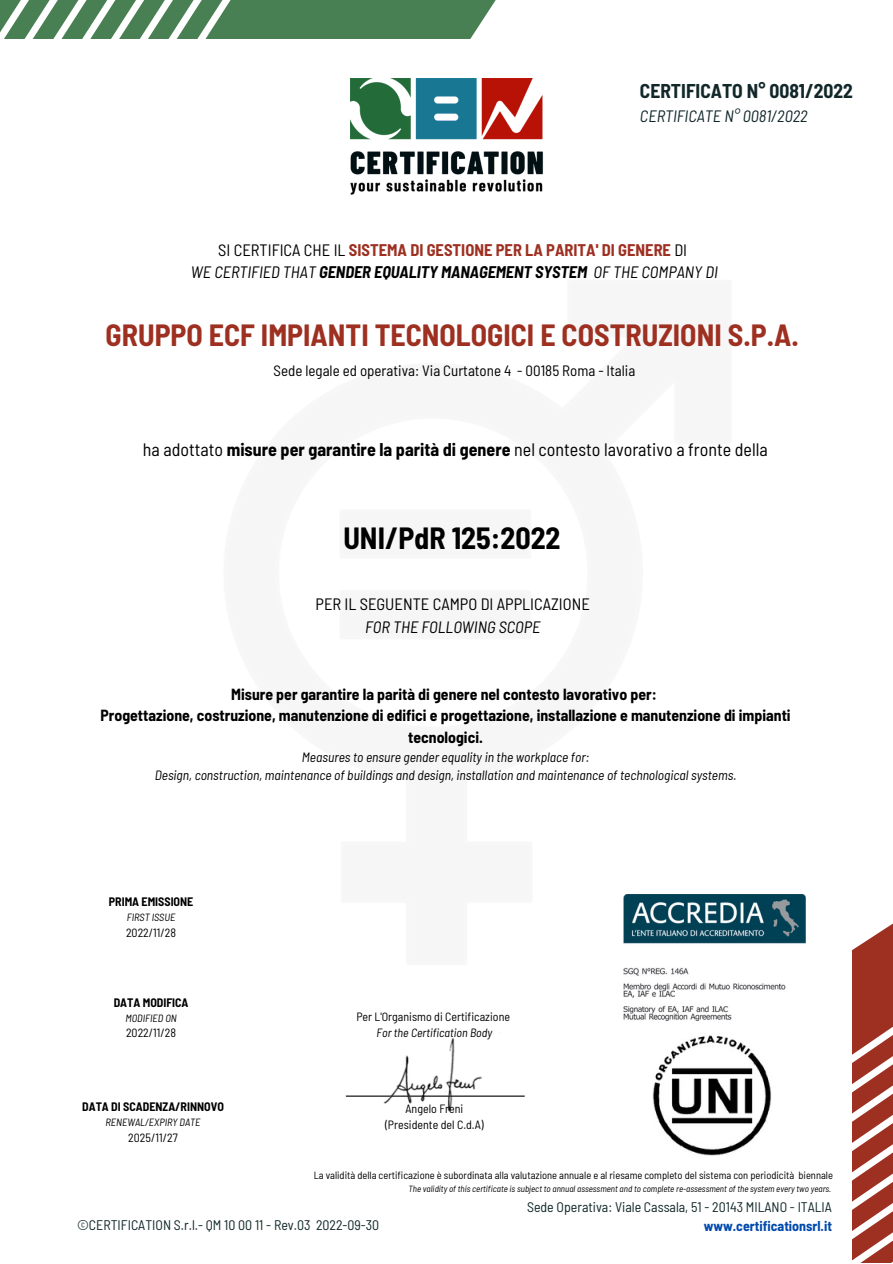
<style>
.page{position:relative;width:893px;height:1264px;background:#fff}
.page>*{position:absolute;margin:0;border:0;box-sizing:border-box;transform-origin:0 0}
.t1{font:700 semi-condensed 30px "Barlow";color:#9d3021}
.t2{font:700 semi-condensed 30px "Barlow";color:#000}
.t3{font:700 semi-condensed 19.5px "Barlow";color:#112729}
.t4{font:semi-condensed 18px "Barlow";color:#000}
.t5{font:700 semi-condensed 16.5px/22.5px "Barlow";color:#9d3021;text-align:center}
.t6{font:semi-condensed 16.5px "Barlow";color:#000}
.t7{font:italic semi-condensed 16.5px "Barlow";color:#112729}
.t8{font:italic semi-condensed 16.5px "Barlow";color:#000}
.t9{font:700 semi-condensed 15.75px/21.3px "Barlow";color:#000;text-align:center}
.t10{font:semi-condensed 15px "Barlow";color:#000}
.t11{font:semi-condensed 13.95px "Barlow";color:#112729}
.t12{font:700 semi-condensed 13.95px "Barlow";color:#004aad}
.t13{font:italic semi-condensed 13.5px/18px "Barlow";color:#000;text-align:center}
.t14{font:semi-condensed 12px/16px "Barlow";color:#000;text-align:center}
.t15{font:700 semi-condensed 12px "Barlow";color:#000}
.t16{font:italic semi-condensed 12px "Barlow";color:#000}
.t17{font:semi-condensed 10.5px "Barlow";color:#000}
.t18{font:italic semi-condensed 10.5px "Barlow";color:#000}
.t19{font:italic semi-condensed 9px "Barlow";color:#000}
.s1{font-weight:400;color:#000}
.s2{font-weight:400;font-style:italic;color:#000}
.s3{font-style:italic;color:#000}
.s4{font-weight:700}
</style>
<div class="page">
<svg style="left:410px;top:0;width:86px;height:38px;background:#63926c"></svg>
<svg style="left:383px;top:0;width:27px;height:79px;fill:#498053"></svg>
<svg style="left:356px;top:0;width:27px;height:79px;fill:#498053"></svg>
<svg style="left:329px;top:0;width:27px;height:195px"></svg>
<svg style="left:302px;top:0;width:27px;height:39px"></svg>
<svg style="left:275px;top:0;width:27px;height:39px"></svg>
<svg style="left:248px;top:0;width:27px;height:39px"></svg>
<svg style="left:221px;top:0;width:27px;height:39px"></svg>
<svg style="left:194px;top:0;width:27px;height:39px"></svg>
<svg style="left:0;top:0;width:194px;height:39px"></svg>
<svg style="left:665px;top:914px;width:227px;height:348px"></svg>
<img style="left:623px;top:894px;width:182px;height:126px">
<img style="left:350px;top:79px;width:193px;height:115px">
<hr style="left:346px;top:1095px;width:178px;height:1px;background:#000">
<img style="left:367px;top:1032px;width:136px;height:80px">
<img style="left:623px;top:894px;width:168px;height:100px">
<img style="left:652px;top:1033px;width:119px;height:122px">
<p class="t3" style="left:640px;top:78px;width:214px">CERTIFICATO N° 0081/2022</p>
<p class="t7" style="left:640px;top:105px;width:169px">CERTIFICATE N° 0081/2022</p>
<p class="t5" style="left:191px;top:238px;width:528px"><span class="s1">SI CERTIFICA CHE IL</span> SISTEMA DI GESTIONE PER LA PARITA' DI GENERE <span class="s1">DI<br></span><span class="s2">WE CERTIFIED THAT</span> <span class="s3">GENDER EQUALITY MANAGEMENT SYSTEM</span> <span class="s2">OF THE COMPANY DI</span></p>
<h1 class="t1" style="left:106px;top:315px;width:694px">GRUPPO ECF IMPIANTI TECNOLOGICI E COSTRUZIONI S.P.A.</h1>
<p class="t10" style="left:273px;top:361px;width:363px">Sede legale ed operativa: Via Curtatone 4 - 00185 Roma - Italia</p>
<p class="t4" style="left:143px;top:438px;width:626px">ha adottato <span class="s4">misure per garantire la parità di genere</span> nel contesto lavorativo a fronte della</p>
<h1 class="t2" style="left:343px;top:518px;width:219px">UNI/PdR 125:2022</h1>
<p class="t6" style="left:315px;top:594px;width:276px">PER IL SEGUENTE CAMPO DI APPLICAZIONE</p>
<p class="t8" style="left:365px;top:616px;width:177px">FOR THE FOLLOWING SCOPE</p>
<p class="t9" style="left:100px;top:683px;width:691px">Misure per garantire la parità di genere nel contesto lavorativo per:<br>Progettazione, costruzione, manutenzione di edifici e progettazione, installazione e manutenzione di impianti tecnologici.</p>
<p class="t13" style="left:155px;top:747px;width:583px">Measures to ensure gender equality in the workplace for:<br>Design, construction, maintenance of buildings and design, installation and maintenance of technological systems.</p>
<p class="t15" style="left:109px;top:894px;width:86px">PRIMA EMISSIONE</p>
<p class="t18" style="left:127px;top:910px;width:50px">FIRST ISSUE</p>
<p class="t14" style="left:126px;top:923px;width:52px">2022/11/28</p>
<p class="t15" style="left:114px;top:994px;width:76px">DATA MODIFICA</p>
<p class="t18" style="left:125px;top:1011px;width:53px">MODIFIED ON</p>
<p class="t14" style="left:126px;top:1024px;width:52px">2022/11/28</p>
<p class="t15" style="left:82px;top:1099px;width:143px">DATA DI SCADENZA/RINNOVO</p>
<p class="t18" style="left:106px;top:1115px;width:96px">RENEWAL/EXPIRY DATE</p>
<p class="t14" style="left:128px;top:1128px;width:51px">2025/11/27</p>
<p class="t14" style="left:356px;top:1008px;width:155px">Per L'Organismo di Certificazione</p>
<p class="t16" style="left:376px;top:1025px;width:117px">For the Certification Body</p>
<p class="t14" style="left:385px;top:1099px;width:100px">Angelo Freni (Presidente del C.d.A)</p>
<p class="t17" style="left:313px;top:1168px;width:521px">La validità della certificazione è subordinata alla valutazione annuale e al riesame completo del sistema con periodicità biennale</p>
<p class="t19" style="left:408px;top:1182px;width:424px">The validity of this certificate is subject to annual assessment and to complete re-assessment of the system every two years.</p>
<p class="t11" style="left:77px;top:1216px;width:304px">©CERTIFICATION S.r.l.- QM 10 00 11 - Rev.03 2022-09-30</p>
<p class="t11" style="left:527px;top:1198px;width:306px">Sede Operativa: Viale Cassala, 51 - 20143 MILANO - ITALIA</p>
<p class="t12" style="left:703px;top:1217px;width:130px">www.certificationsrl.it</p>
</div>
